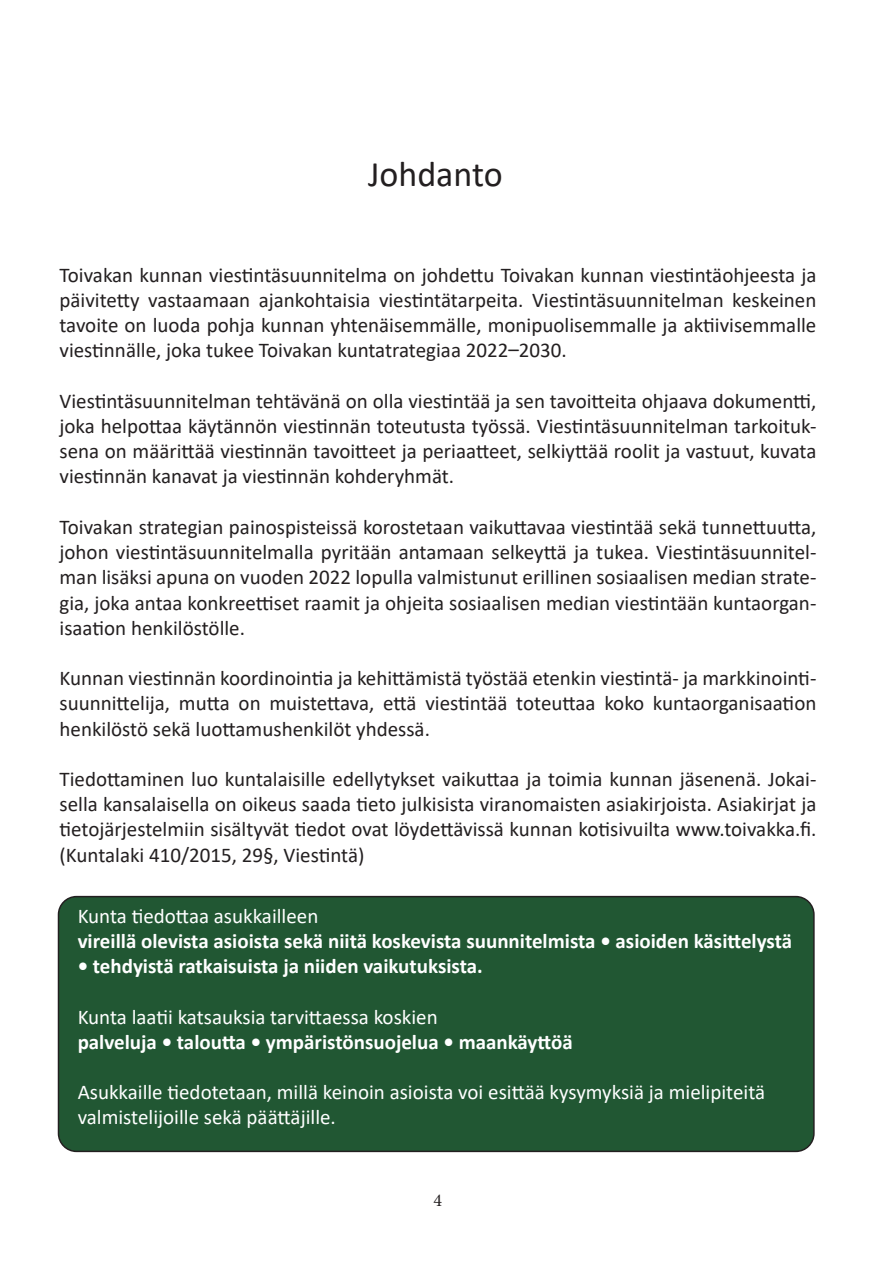
<style>
.page{position:relative;width:893px;height:1263px;background:#fff}
.page>*{position:absolute;margin:0;border:0;box-sizing:border-box;transform-origin:0 0}
.t1{font:36px "Calibri";color:#231f20}
.t2{font:21px/25.2px "Calibri";color:#231f20;text-align:justify}
.t3{font:21px/25.2px "Calibri";color:#fff}
.t4{font:700 21px "Calibri";color:#fff}
.t5{font:18px "Minion Pro";color:#231f20}
</style>
<div class="page">
<div style="left:58px;top:896px;width:756px;height:255px;background:#215733;border-radius:18px"></div>
<div style="left:58px;top:896px;width:757px;height:256px;border:2px solid #231f20;border-radius:18px"></div>
<p class="t1" style="left:368px;top:149px;width:136px">Johdanto</p>
<p class="t2" style="left:60px;top:262px;width:758px">Toivakan kunnan viestintäsuunnitelma on johdettu Toivakan kunnan viestintäohjeesta ja päivitetty vastaamaan ajankohtaisia viestintätarpeita. Viestintäsuunnitelman keskeinen tavoite on luoda pohja kunnan yhtenäisemmälle, monipuolisemmalle ja aktiivisemmalle viestinnälle, joka tukee Toivakan kuntatrategiaa 2022–2030.</p>
<p class="t2" style="left:60px;top:388px;width:758px">Viestintäsuunnitelman tehtävänä on olla viestintää ja sen tavoitteita ohjaava dokumentti, joka helpottaa käytännön viestinnän toteutusta työssä. Viestintäsuunnitelman tarkoituk&shy;sena on määrittää viestinnän tavoitteet ja periaatteet, selkiyttää roolit ja vastuut, kuvata viestinnän kanavat ja viestinnän kohderyhmät.</p>
<p class="t2" style="left:60px;top:514px;width:758px">Toivakan strategian painospisteissä korostetaan vaikuttavaa viestintää sekä tunnettuutta, johon viestintäsuunnitelmalla pyritään antamaan selkeyttä ja tukea. Viestintäsuunnitel&shy;man lisäksi apuna on vuoden 2022 lopulla valmistunut erillinen sosiaalisen median strate&shy;gia, joka antaa konkreettiset raamit ja ohjeita sosiaalisen median viestintään kuntaorgan&shy;isaation henkilöstölle.</p>
<p class="t2" style="left:60px;top:665px;width:758px">Kunnan viestinnän koordinointia ja kehittämistä työstää etenkin viestintä- ja markkinointi&shy;suunnittelija, mutta on muistettava, että viestintää toteuttaa koko kuntaorganisaation henkilöstö sekä luottamushenkilöt yhdessä.</p>
<p class="t2" style="left:60px;top:766px;width:758px">Tiedottaminen luo kuntalaisille edellytykset vaikuttaa ja toimia kunnan jäsenenä. Jokai&shy;sella kansalaisella on oikeus saada tieto julkisista viranomaisten asiakirjoista. Asiakirjat ja tietojärjestelmiin sisältyvät tiedot ovat löydettävissä kunnan kotisivuilta www.toivakka.fi. (Kuntalaki 410/2015, 29§, Viestintä)</p>
<p class="t3" style="left:78px;top:903px;width:242px">Kunta tiedottaa asukkailleen</p>
<p class="t4" style="left:78px;top:926px;width:716px">vireillä olevista asioista sekä niitä koskevista suunnitelmista • asioiden käsittelystä</p>
<p class="t4" style="left:78px;top:951px;width:407px">• tehdyistä ratkaisuista ja niiden vaikutuksista.</p>
<p class="t3" style="left:78px;top:1003px;width:362px">Kunta laatii katsauksia tarvittaessa koskien</p>
<p class="t4" style="left:78px;top:1027px;width:497px">palveluja • taloutta • ympäristönsuojelua • maankäyttöä</p>
<p class="t3" style="left:78px;top:1079px;width:689px">Asukkaille tiedotetaan, millä keinoin asioista voi esittää kysymyksiä ja mielipiteitä valmistelijoille sekä päättäjille.</p>
<p class="t5" style="left:433px;top:1188px;width:10px">4</p>
</div>
